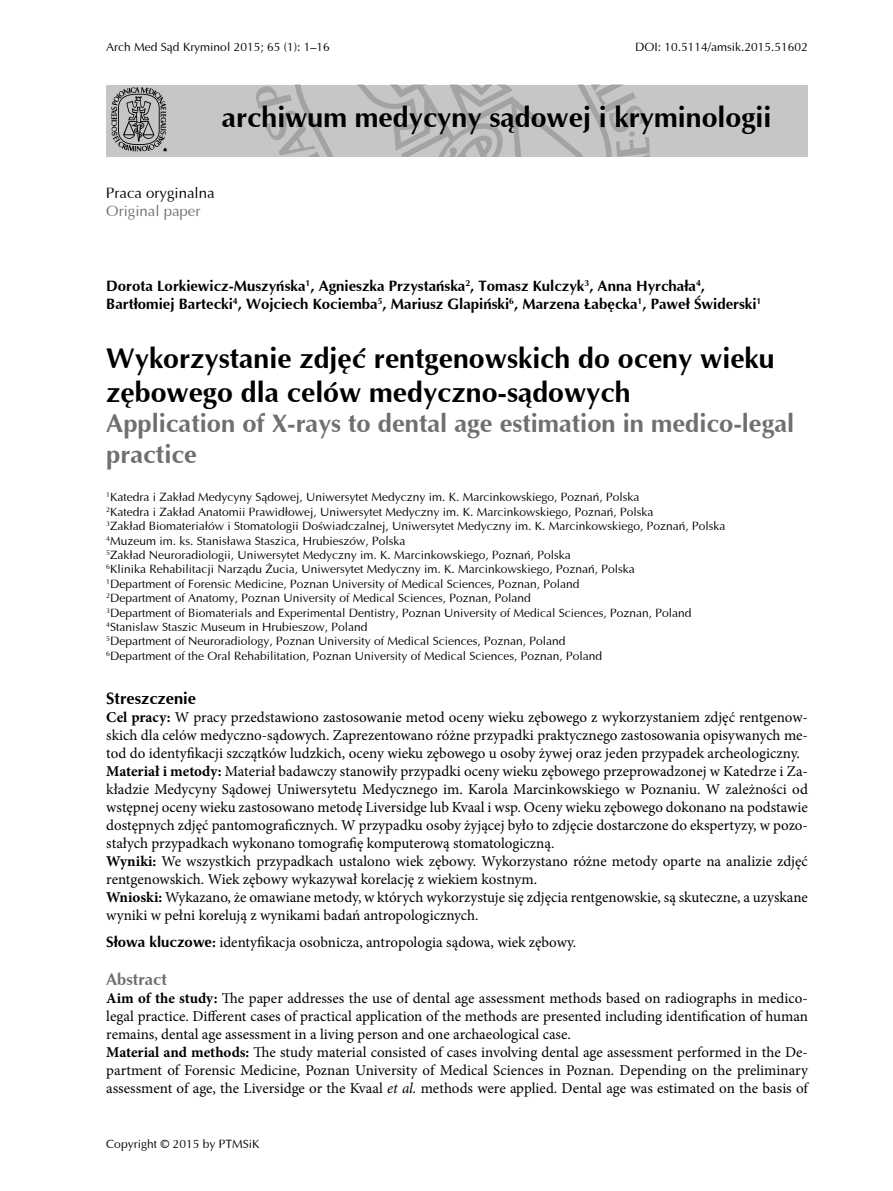
<style>
.page{position:relative;width:893px;height:1191px;background:#fff}
.page>*{position:absolute;margin:0;border:0;box-sizing:border-box;transform-origin:0 0}
.t1{font:700 28.5px/34.2px "Ottawa";color:#000}
.t2{font:700 25.5px/30.6px "Ottawa";color:#706f6f}
.t3{font:700 16.5px "Ottawa";color:#000}
.t4{font:700 16.5px "Ottawa";color:#706f6f}
.t5{font:15px/18px "Minion Pro";color:#000}
.t6{font:700 15px/18px "Ottawa";color:#000}
.t7{font:15px "Ottawa";color:#000}
.t8{font:15px "Ottawa";color:#706f6f}
.t9{font:12px/14.4px "Ottawa";color:#000}
.s1{font-weight:700}
.s2{font-family:"Ottawa";font-weight:700}
.s3{font-style:italic}
</style>
<div class="page">
<div style="left:106px;top:85px;width:702px;height:71px;background:#c6c6c6"></div>
<svg style="left:256px;top:85px;width:394px;height:71px"></svg>
<svg style="left:111px;top:87px;width:56px;height:64px"></svg>
<p class="t9" style="left:106px;top:40px;width:225px">Arch Med Sąd Kryminol 2015; 65 (1): 1–16</p>
<p class="t9" style="left:635px;top:40px;width:174px">DOI: 10.5114/amsik.2015.51602</p>
<h1 class="t1" style="left:222px;top:99px;width:551px">archiwum medycyny sądowej i kryminologii</h1>
<p class="t7" style="left:106px;top:183px;width:110px">Praca oryginalna</p>
<p class="t8" style="left:106px;top:202px;width:96px">Original paper</p>
<p class="t6" style="left:106px;top:277px;width:657px">Dorota Lorkiewicz-Muszyńska<sup>1</sup>, Agnieszka Przystańska<sup>2</sup>, Tomasz Kulczyk<sup>3</sup>, Anna Hyrchała<sup>4</sup>,<br>Bartłomiej Bartecki<sup>4</sup>, Wojciech Kociemba<sup>5</sup>, Mariusz Glapiński<sup>6</sup>, Marzena Łabęcka<sup>1</sup>, Paweł Świderski<sup>1</sup></p>
<h1 class="t1" style="left:106px;top:340px;width:670px">Wykorzystanie zdjęć rentgenowskich do oceny wieku zębowego dla celów medyczno-sądowych</h1>
<h2 class="t2" style="left:106px;top:408px;width:689px">Application of X-rays to dental age estimation in medico-legal practice</h2>
<p class="t9" style="left:106px;top:490px;width:621px"><sup>1</sup>Katedra i Zakład Medycyny Sądowej, Uniwersytet Medyczny im. K. Marcinkowskiego, Poznań, Polska<br><sup>2</sup>Katedra i Zakład Anatomii Prawidłowej, Uniwersytet Medyczny im. K. Marcinkowskiego, Poznań, Polska<br><sup>3</sup>Zakład Biomateriałów i Stomatologii Doświadczalnej, Uniwersytet Medyczny im. K. Marcinkowskiego, Poznań, Polska <sup>4</sup>Muzeum im. ks. Stanisława Staszica, Hrubieszów, Polska<br><sup>5</sup>Zakład Neuroradiologii, Uniwersytet Medyczny im. K. Marcinkowskiego, Poznań, Polska<br><sup>6</sup>Klinika Rehabilitacji Narządu Żucia, Uniwersytet Medyczny im. K. Marcinkowskiego, Poznań, Polska<br><sup>1</sup>Department of Forensic Medicine, Poznan University of Medical Sciences, Poznan, Poland<br><sup>2</sup>Department of Anatomy, Poznan University of Medical Sciences, Poznan, Poland<br><sup>3</sup>Department of Biomaterials and Experimental Dentistry, Poznan University of Medical Sciences, Poznan, Poland <sup>4</sup>Stanislaw Staszic Museum in Hrubieszow, Poland<br><sup>5</sup>Department of Neuroradiology, Poznan University of Medical Sciences, Poznan, Poland<br><sup>6</sup>Department of the Oral Rehabilitation, Poznan University of Medical Sciences, Poznan, Poland</p>
<p class="t3" style="left:106px;top:687px;width:91px">Streszczenie</p>
<p class="t5" style="left:106px;top:708px;width:703px"><span class="s1">Cel pracy:</span> W pracy przedstawiono zastosowanie metod oceny wieku zębowego z wykorzystaniem zdjęć rentgenow&shy;skich dla celów medyczno-sądowych. Zaprezentowano różne przypadki praktycznego zastosowania opisywanych me&shy;tod do identyfikacji szczątków ludzkich, oceny wieku zębowego u osoby żywej oraz jeden przypadek archeologiczny.<br><span class="s1">Materiał i metody:</span> Materiał badawczy stanowiły przypadki oceny wieku zębowego przeprowadzonej w Katedrze i Za&shy;kładzie Medycyny Sądowej Uniwersytetu Medycznego im. Karola Marcinkowskiego w Poznaniu. W zależności od wstępnej oceny wieku zastosowano metodę Liversidge lub Kvaal i wsp. Oceny wieku zębowego dokonano na podstawie dostępnych zdjęć pantomograficznych. W przypadku osoby żyjącej było to zdjęcie dostarczone do ekspertyzy, w pozo&shy;stałych przypadkach wykonano tomografię komputerową stomatologiczną.<br><span class="s1">Wyniki:</span> We wszystkich przypadkach ustalono wiek zębowy. Wykorzystano różne metody oparte na analizie zdjęć rentgenowskich. Wiek zębowy wykazywał korelację z wiekiem kostnym.<br><span class="s1">Wnioski:</span> Wykazano, że omawiane metody, w których wykorzystuje się zdjęcia rentgenowskie, są skuteczne, a uzyskane wyniki w pełni korelują z wynikami badań antropologicznych.</p>
<p class="t5" style="left:106px;top:933px;width:472px"><span class="s2">Słowa kluczowe</span><span class="s1">:</span> identyfikacja osobnicza, antropologia sądowa, wiek zębowy.</p>
<p class="t4" style="left:106px;top:968px;width:62px">Abstract</p>
<p class="t5" style="left:106px;top:988px;width:703px"><span class="s1">Aim of the study:</span> The paper addresses the use of dental age assessment methods based on radiographs in medico&shy;legal practice. Different cases of practical application of the methods are presented including identification of human remains, dental age assessment in a living person and one archaeological case.<br><span class="s1">Material and methods:</span> The study material consisted of cases involving dental age assessment performed in the De&shy;partment of Forensic Medicine, Poznan University of Medical Sciences in Poznan. Depending on the preliminary assessment of age, the Liversidge or the Kvaal <span class="s3">et al.</span> methods were applied. Dental age was estimated on the basis of</p>
<p class="t9" style="left:106px;top:1136px;width:155px">Copyright © 2015 by PTMSiK</p>
</div>
